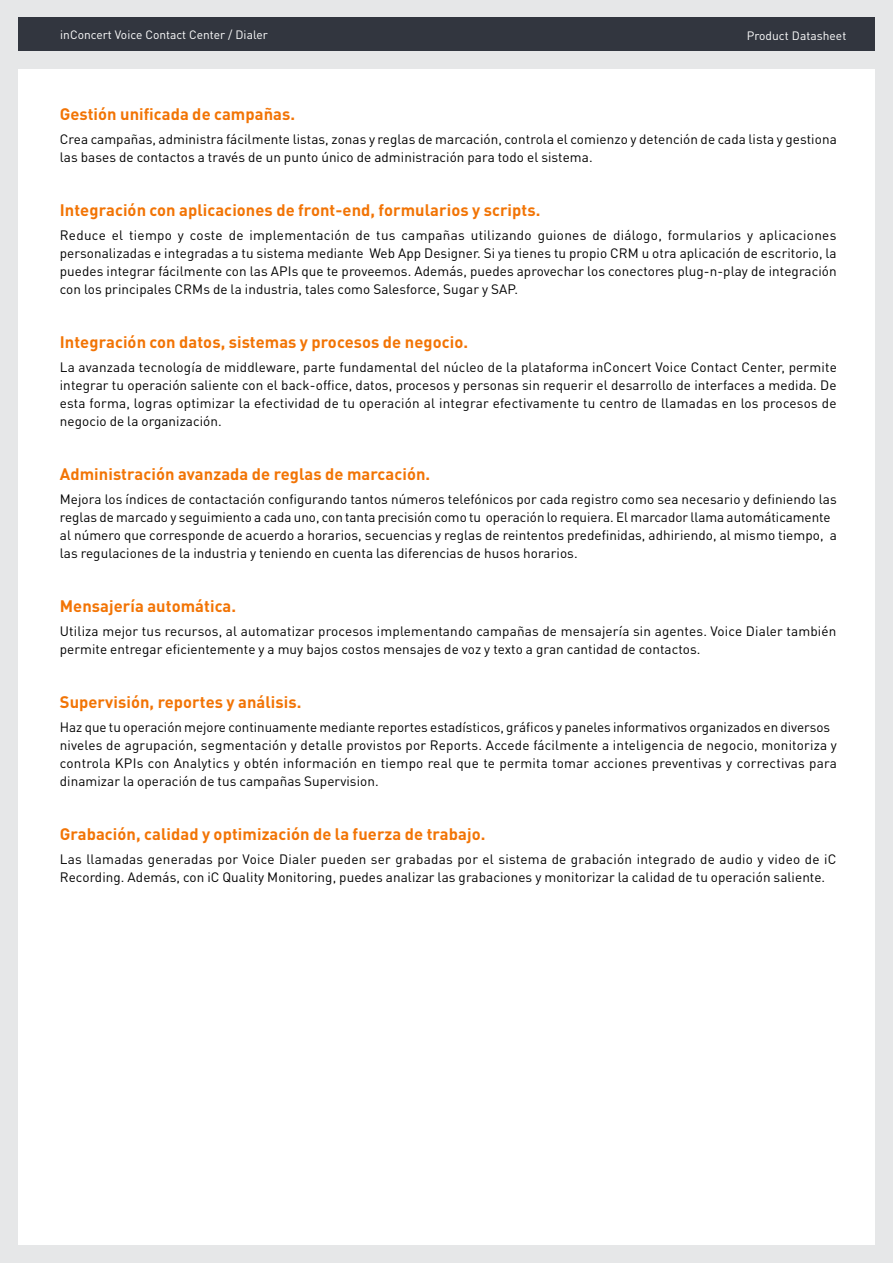
<style>
.page{position:relative;width:893px;height:1263px;background:#e6e7e8}
.page>*{position:absolute;margin:0;border:0;box-sizing:border-box;transform-origin:0 0}
.t1{font:700 16.5px "DIN Pro";letter-spacing:.005em;color:#f27405}
.t2{font:13.5px/18px "DIN Pro";letter-spacing:.005em;color:#000}
.t3{font:12px "DIN Pro";color:#fff}
</style>
<div class="page">
<div style="left:18px;top:70px;width:857px;height:1175px;background:#fff"></div>
<div style="left:19px;top:17px;width:856px;height:34px;background:#32363f"></div>
<p class="t3" style="left:60px;top:27px;width:209px">inConcert Voice Contact Center / Dialer</p>
<p class="t3" style="left:747px;top:28px;width:101px">Product Datasheet</p>
<p class="t1" style="left:60px;top:103px;width:237px">Gestión unificada de campañas.</p>
<p class="t2" style="left:60px;top:129px;width:778px">Crea campañas, administra fácilmente listas, zonas y reglas de marcación, controla el comienzo y detención de cada lista y gestiona las bases de contactos a través de un punto único de administración para todo el sistema.</p>
<p class="t1" style="left:60px;top:199px;width:482px">Integración con aplicaciones de front-end, formularios y scripts.</p>
<p class="t2" style="left:60px;top:225px;width:778px;text-align:justify">Reduce el tiempo y coste de implementación de tus campañas utilizando guiones de diálogo, formularios y aplicaciones personalizadas e integradas a tu sistema mediante Web App Designer. Si ya tienes tu propio CRM u otra aplicación de escritorio, la puedes integrar fácilmente con las APIs que te proveemos. Además, puedes aprovechar los conectores plug-n-play de integración con los principales CRMs de la industria, tales como Salesforce, Sugar y SAP.</p>
<p class="t1" style="left:60px;top:331px;width:410px">Integración con datos, sistemas y procesos de negocio.</p>
<p class="t2" style="left:60px;top:357px;width:778px;text-align:justify">La avanzada tecnología de middleware, parte fundamental del núcleo de la plataforma inConcert Voice Contact Center, permite integrar tu operación saliente con el back-office, datos, procesos y personas sin requerir el desarrollo de interfaces a medida. De esta forma, logras optimizar la efectividad de tu operación al integrar efectivamente tu centro de llamadas en los procesos de negocio de la organización.</p>
<p class="t1" style="left:60px;top:463px;width:372px">Administración avanzada de reglas de marcación.</p>
<p class="t2" style="left:60px;top:489px;width:778px">Mejora los índices de contactación configurando tantos números telefónicos por cada registro como sea necesario y definiendo las reglas de marcado y seguimiento a cada uno, con tanta precisión como tu operación lo requiera. El marcador llama automáticamente al número que corresponde de acuerdo a horarios, secuencias y reglas de reintentos predefinidas, adhiriendo, al mismo tiempo, a las regulaciones de la industria y teniendo en cuenta las diferencias de husos horarios.</p>
<p class="t1" style="left:60px;top:595px;width:178px">Mensajería automática.</p>
<p class="t2" style="left:60px;top:621px;width:778px">Utiliza mejor tus recursos, al automatizar procesos implementando campañas de mensajería sin agentes. Voice Dialer también permite entregar eficientemente y a muy bajos costos mensajes de voz y texto a gran cantidad de contactos.</p>
<p class="t1" style="left:60px;top:691px;width:243px">Supervisión, reportes y análisis.</p>
<p class="t2" style="left:60px;top:717px;width:779px">Haz que tu operación mejore continuamente mediante reportes estadísticos, gráficos y paneles informativos organizados en diversos niveles de agrupación, segmentación y detalle provistos por Reports. Accede fácilmente a inteligencia de negocio, monitoriza y controla KPIs con Analytics y obtén información en tiempo real que te permita tomar acciones preventivas y correctivas para dinamizar la operación de tus campañas Supervision.</p>
<p class="t1" style="left:60px;top:823px;width:427px">Grabación, calidad y optimización de la fuerza de trabajo.</p>
<p class="t2" style="left:60px;top:849px;width:778px">Las llamadas generadas por Voice Dialer pueden ser grabadas por el sistema de grabación integrado de audio y video de iC<br>Recording. Además, con iC Quality Monitoring, puedes analizar las grabaciones y monitorizar la calidad de tu operación saliente.</p>
</div>
